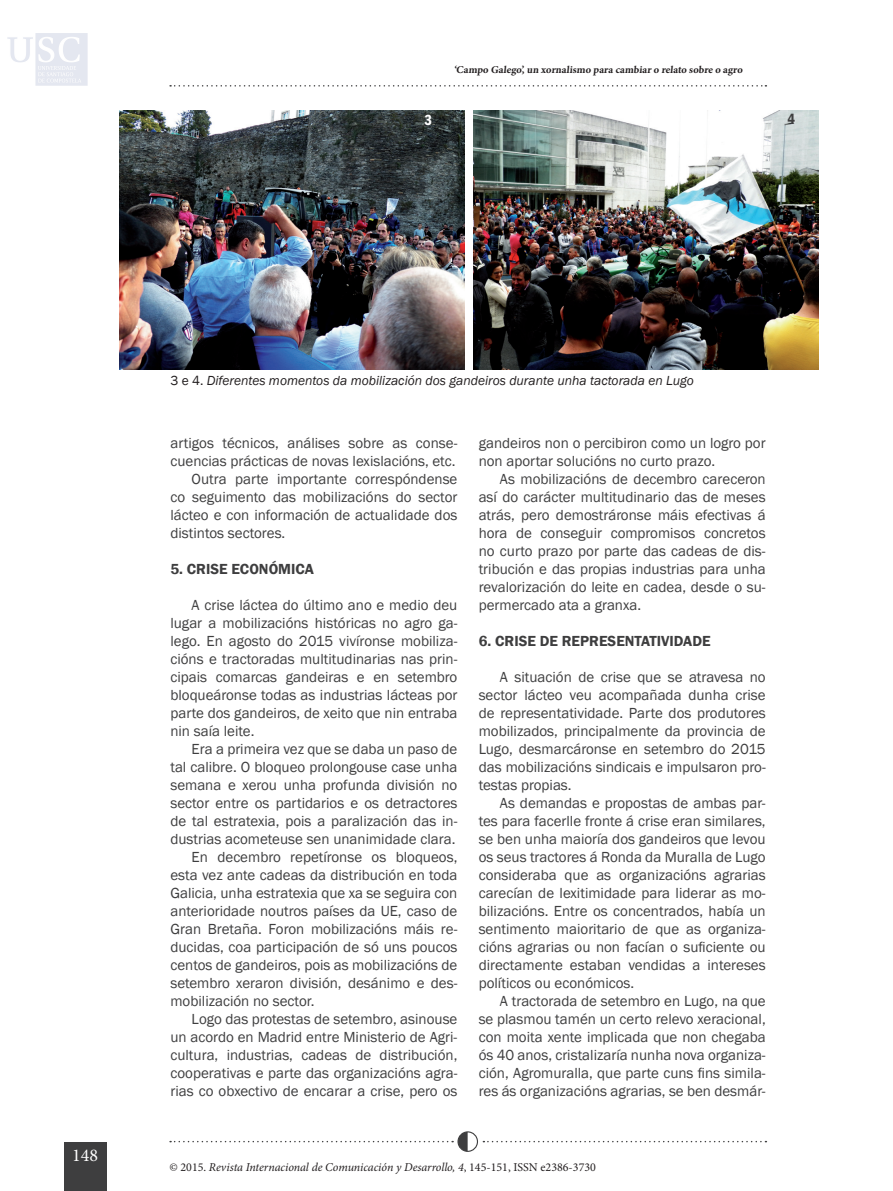
<style>
.page{position:relative;width:893px;height:1191px;background:#fff}
.page>*{position:absolute;margin:0;border:0;box-sizing:border-box;transform-origin:0 0}
.t1{font:18px "Minion Pro";color:#fff}
.t2{font:15px/18px "Franklin Gothic";color:#3e3e3f;text-align:justify}
.t3{font:600 15px "Franklin Gothic";color:#3e3e3f}
.t4{font:600 condensed 15px "Franklin Gothic";color:#fff}
.t5{font:600 condensed 15px "Franklin Gothic";color:#3e3e3f}
.t6{font:italic 13.5px "Franklin Gothic";color:#231f20}
.t7{font:italic 12px "Minion Pro";letter-spacing:-.005em;color:#231f20}
.t8{font:700 10.5px "Minion Pro";color:#231f20}
.s1{font-style:normal}
</style>
<div class="page">
<div style="left:64px;top:1142px;width:42px;height:49px;background:#3e3e3f"></div>
<div style="left:457px;top:1131px;width:21px;height:20px;border:1px solid #3e3e3f;border-radius:50%"></div>
<svg style="left:170px;top:1131px;width:298px;height:20px"></svg>
<svg style="left:170px;top:85px;width:596px;height:2px"></svg>
<svg style="left:483px;top:1140px;width:283px;height:2px"></svg>
<img style="left:473px;top:111px;width:345px;height:258px">
<img style="left:119px;top:111px;width:346px;height:258px">
<img style="left:7px;top:34px;width:80px;height:52px">
<p class="t8" style="left:454px;top:63px;width:292px">‘Campo Galego’, un xornalismo para cambiar o relato sobre o agro</p>
<p class="t4" style="left:424px;top:110px;width:9px">3</p>
<p class="t5" style="left:787px;top:109px;width:9px">4</p>
<p class="t1" style="left:72px;top:1143px;width:27px">148</p>
<p class="t6" style="left:170px;top:371px;width:525px"><span class="s1">3 e 4.</span> Diferentes momentos da mobilización dos gandeiros durante unha tactorada en Lugo</p>
<p class="t2" style="left:170px;top:434px;width:289px">artigos técnicos, análises sobre as conse-</p>
<p class="t2" style="left:170px;top:452px;width:287px">cuencias prácticas de novas lexislacións, etc.</p>
<p class="t2" style="left:192px;top:470px;width:267px">Outra parte importante correspóndense</p>
<p class="t2" style="left:170px;top:488px;width:289px">co seguimento das mobilizacións do sector</p>
<p class="t2" style="left:170px;top:506px;width:288px">lácteo e con información de actualidade dos</p>
<p class="t2" style="left:170px;top:524px;width:116px">distintos sectores.</p>
<p class="t3" style="left:170px;top:559px;width:145px">5. CRISE ECONÓMICA</p>
<p class="t2" style="left:170px;top:596px;width:289px;text-indent:21px">A crise láctea do último ano e medio deu lugar a mobilizacións históricas no agro ga&shy;lego. En agosto do 2015 vivíronse mobiliza&shy;cións e tractoradas multitudinarias nas prin&shy;cipais comarcas gandeiras e en setembro bloqueáronse todas as industrias lácteas por parte dos gandeiros, de xeito que nin entraba nin saía leite.</p>
<p class="t2" style="left:192px;top:740px;width:267px">Era a primeira vez que se daba un paso de</p>
<p class="t2" style="left:170px;top:758px;width:289px">tal calibre. O bloqueo prolongouse case unha</p>
<p class="t2" style="left:170px;top:776px;width:289px">semana e xerou unha profunda división no</p>
<p class="t2" style="left:170px;top:794px;width:289px">sector entre os partidarios e os detractores</p>
<p class="t2" style="left:170px;top:812px;width:288px">de tal estratexia, pois a paralización das in-</p>
<p class="t2" style="left:170px;top:830px;width:287px">dustrias acometeuse sen unanimidade clara.</p>
<p class="t2" style="left:192px;top:848px;width:267px">En decembro repetíronse os bloqueos,</p>
<p class="t2" style="left:170px;top:866px;width:289px">esta vez ante cadeas da distribución en toda</p>
<p class="t2" style="left:170px;top:884px;width:288px">Galicia, unha estratexia que xa se seguira con</p>
<p class="t2" style="left:170px;top:902px;width:289px">anterioridade noutros países da UE, caso de</p>
<p class="t2" style="left:170px;top:920px;width:289px">Gran Bretaña. Foron mobilizacións máis re-</p>
<p class="t2" style="left:170px;top:938px;width:289px">ducidas, coa participación de só uns poucos</p>
<p class="t2" style="left:170px;top:956px;width:288px">centos de gandeiros, pois as mobilizacións de</p>
<p class="t2" style="left:170px;top:974px;width:289px">setembro xeraron división, desánimo e des-</p>
<p class="t2" style="left:170px;top:992px;width:146px">mobilización no sector.</p>
<p class="t2" style="left:192px;top:1010px;width:267px">Logo das protestas de setembro, asinouse</p>
<p class="t2" style="left:170px;top:1028px;width:288px">un acordo en Madrid entre Ministerio de Agri-</p>
<p class="t2" style="left:170px;top:1046px;width:289px">cultura, industrias, cadeas de distribución,</p>
<p class="t2" style="left:170px;top:1064px;width:289px">cooperativas e parte das organizacións agra-</p>
<p class="t2" style="left:170px;top:1082px;width:289px">rias co obxectivo de encarar a crise, pero os</p>
<p class="t2" style="left:479px;top:434px;width:288px">gandeiros non o percibiron como un logro por non aportar solucións no curto prazo.</p>
<p class="t2" style="left:479px;top:470px;width:289px;text-indent:21px">As mobilizacións de decembro careceron así do carácter multitudinario das de meses atrás, pero demostráronse máis efectivas á hora de conseguir compromisos concretos no curto prazo por parte das cadeas de dis&shy;tribución e das propias industrias para unha revalorización do leite en cadea, desde o su&shy;permercado ata a granxa.</p>
<p class="t3" style="left:479px;top:631px;width:233px">6. CRISE DE REPRESENTATIVIDADE</p>
<p class="t2" style="left:479px;top:668px;width:289px;text-indent:21px">A situación de crise que se atravesa no sector lácteo veu acompañada dunha crise de representatividade. Parte dos produtores mobilizados, principalmente da provincia de Lugo, desmarcáronse en setembro do 2015 das mobilizacións sindicais e impulsaron pro&shy;testas propias.</p>
<p class="t2" style="left:479px;top:794px;width:289px;text-indent:21px">As demandas e propostas de ambas par&shy;tes para facerlle fronte á crise eran similares, se ben unha maioría dos gandeiros que levou os seus tractores á Ronda da Muralla de Lugo consideraba que as organizacións agrarias carecían de lexitimidade para liderar as mo&shy;bilizacións. Entre os concentrados, había un sentimento maioritario de que as organiza&shy;cións agrarias ou non facían o suficiente ou directamente estaban vendidas a intereses políticos ou económicos.</p>
<p class="t2" style="left:479px;top:992px;width:289px;text-indent:21px">A tractorada de setembro en Lugo, na que se plasmou tamén un certo relevo xeracional, con moita xente implicada que non chegaba ós 40 anos, cristalizaría nunha nova organiza&shy;ción, Agromuralla, que parte cuns fins simila&shy;res ás organizacións agrarias, se ben desmár-</p>
<p class="t7" style="left:169px;top:1159px;width:428px"><span class="s1">© 2015.</span> Revista Internacional de Comunicación y Desarrollo, 4<span class="s1">, 145-151, ISSN e2386-3730</span></p>
</div>
